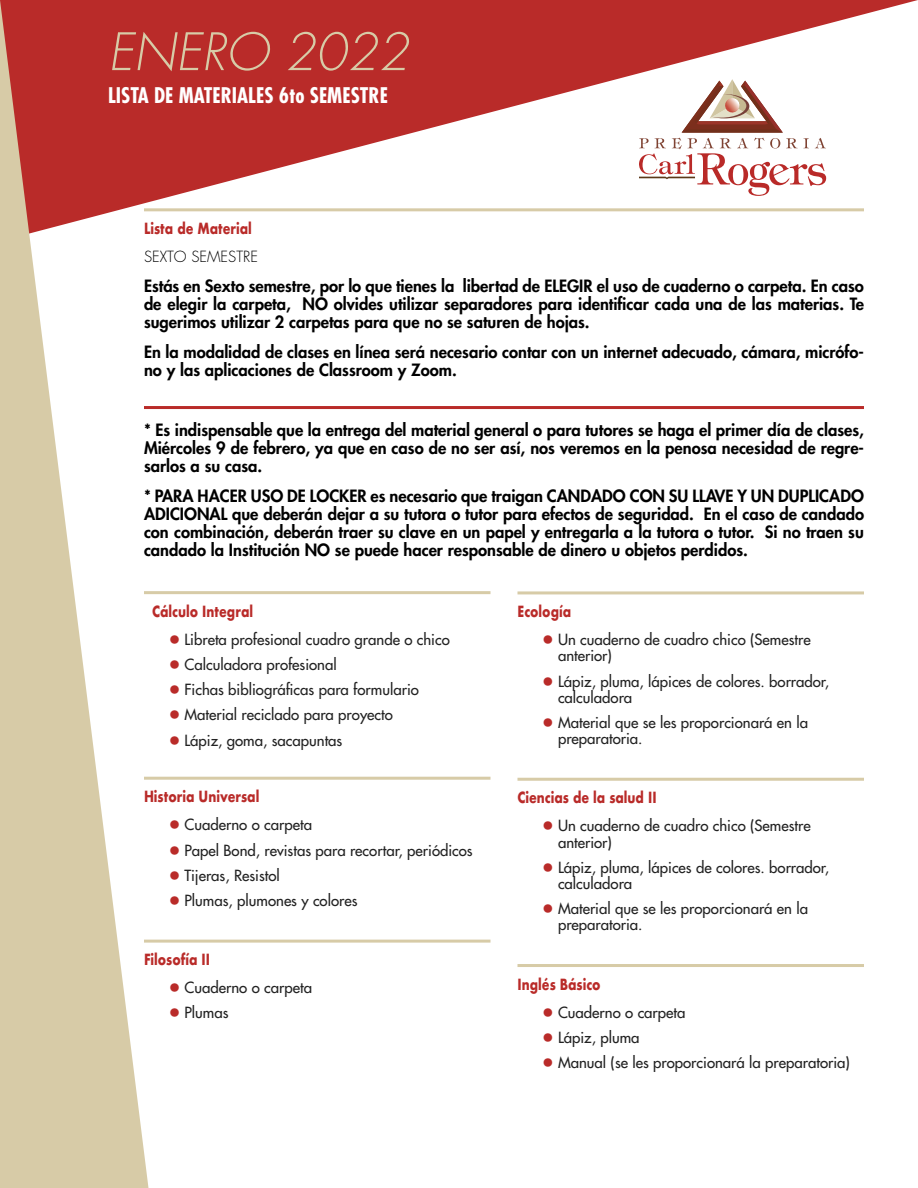
<style>
.page{position:relative;width:918px;height:1188px;background:#fff}
.page>*{position:absolute;margin:0;border:0;box-sizing:border-box;transform-origin:0 0}
.t1{font:italic 300 50.25px "Futura";color:#d7cba7}
.t2{font:700 condensed 21px "Futura";color:#fff}
.t3{font:800 16.5px/18px "Futura";color:#000;text-align:justify}
.t4{font:15px/16.2px "Futura";color:#222}
.t5{font:700 15px "Futura";color:#b92b29;scale:.8 1}
.t6{font:300 15px "Futura";color:#000}
.s1{font-size:22.5px;color:#b92b29}
</style>
<div class="page">
<svg style="left:148px;top:0;width:770px;height:212px;fill:#b92b29"></svg>
<svg style="left:639px;top:79px;width:187px;height:117px"></svg>
<svg style="left:0;top:0;width:148px;height:1188px;fill:#d7cba7"></svg>
<hr style="left:144px;top:208px;width:720px;height:3px;background:#d7cba7">
<hr style="left:144px;top:406px;width:720px;height:3px;background:#b92b29">
<hr style="left:144px;top:591px;width:346px;height:3px;background:#d7cba7">
<div style="left:144px;top:760px;width:346px;height:19px;background:#fff"></div>
<hr style="left:144px;top:777px;width:346px;height:3px;background:#d7cba7">
<hr style="left:144px;top:940px;width:346px;height:3px;background:#d7cba7">
<hr style="left:518px;top:591px;width:346px;height:3px;background:#d7cba7">
<hr style="left:518px;top:778px;width:346px;height:3px;background:#d7cba7">
<hr style="left:518px;top:964px;width:346px;height:3px;background:#d7cba7">
<h1 class="t1" style="left:108px;top:20px;width:302px">ENERO 2022</h1>
<p class="t2" style="left:108px;top:82px;width:281px">LISTA DE MATERIALES 6to SEMESTRE</p>
<p class="t5" style="left:144px;top:217px;width:136px">Lista de Material</p>
<p class="t6" style="left:144px;top:247px;width:116px">SEXTO SEMESTRE</p>
<p class="t3" style="left:144px;top:277px;width:722px">Estás en Sexto semestre, por lo que tienes la libertad de ELEGIR el uso de cuaderno o carpeta. En caso de elegir la carpeta, NO olvides utilizar separadores para identificar cada una de las materias. Te sugerimos utilizar 2 carpetas para que no se saturen de hojas.</p>
<p class="t3" style="left:144px;top:343px;width:722px">En la modalidad de clases en línea será necesario contar con un internet adecuado, cámara, micrófo&shy;no y las aplicaciones de Classroom y Zoom.</p>
<p class="t3" style="left:144px;top:421px;width:722px">* Es indispensable que la entrega del material general o para tutores se haga el primer día de clases, Miércoles 9 de febrero, ya que en caso de no ser así, nos veremos en la penosa necesidad de regre&shy;sarlos a su casa.</p>
<p class="t3" style="left:144px;top:487px;width:722px">* PARA HACER USO DE LOCKER es necesario que traigan CANDADO CON SU LLAVE Y UN DUPLICADO ADICIONAL que deberán dejar a su tutora o tutor para efectos de seguridad. En el caso de candado con combinación, deberán traer su clave en un papel y entregarla a la tutora o tutor. Si no traen su candado la Institución NO se puede hacer responsable de dinero u objetos perdidos.</p>
<p class="t5" style="left:152px;top:600px;width:128px">Cálculo Integral</p>
<p class="t4" style="left:168px;top:631px;width:283px"><span class="s1">•</span> Libreta profesional cuadro grande o chico</p>
<p class="t4" style="left:168px;top:656px;width:170px"><span class="s1">•</span> Calculadora profesional</p>
<p class="t4" style="left:168px;top:681px;width:252px"><span class="s1">•</span> Fichas bibliográficas para formulario</p>
<p class="t4" style="left:168px;top:707px;width:226px"><span class="s1">•</span> Material reciclado para proyecto</p>
<p class="t4" style="left:168px;top:732px;width:176px"><span class="s1">•</span> Lápiz, goma, sacapuntas</p>
<p class="t5" style="left:144px;top:786px;width:146px">Historia Universal</p>
<p class="t4" style="left:168px;top:817px;width:146px"><span class="s1">•</span> Cuaderno o carpeta</p>
<p class="t4" style="left:168px;top:842px;width:306px"><span class="s1">•</span> Papel Bond, revistas para recortar, periódicos</p>
<p class="t4" style="left:168px;top:867px;width:113px"><span class="s1">•</span> Tijeras, Resistol</p>
<p class="t4" style="left:168px;top:892px;width:191px"><span class="s1">•</span> Plumas, plumones y colores</p>
<p class="t5" style="left:144px;top:949px;width:84px">Filosofía II</p>
<p class="t4" style="left:168px;top:980px;width:146px"><span class="s1">•</span> Cuaderno o carpeta</p>
<p class="t4" style="left:168px;top:1005px;width:62px"><span class="s1">•</span> Plumas</p>
<p class="t5" style="left:518px;top:600px;width:69px">Ecología</p>
<p class="t4" style="left:558px;top:631px;width:254px;text-indent:-16px"><span class="s1">•</span> Un cuaderno de cuadro chico (Semestre anterior)</p>
<p class="t4" style="left:558px;top:673px;width:273px;text-indent:-16px"><span class="s1">•</span> Lápiz, pluma, lápices de colores. borrador, calculadora</p>
<p class="t4" style="left:558px;top:714px;width:252px;text-indent:-16px"><span class="s1">•</span> Material que se les proporcionará en la preparatoria.</p>
<p class="t5" style="left:518px;top:787px;width:175px">Ciencias de la salud II</p>
<p class="t4" style="left:558px;top:818px;width:254px;text-indent:-16px"><span class="s1">•</span> Un cuaderno de cuadro chico (Semestre anterior)</p>
<p class="t4" style="left:558px;top:859px;width:273px;text-indent:-16px"><span class="s1">•</span> Lápiz, pluma, lápices de colores. borrador, calculadora</p>
<p class="t4" style="left:558px;top:900px;width:252px;text-indent:-16px"><span class="s1">•</span> Material que se les proporcionará en la preparatoria.</p>
<p class="t5" style="left:518px;top:973px;width:105px">Inglés Básico</p>
<p class="t4" style="left:542px;top:1004px;width:146px"><span class="s1">•</span> Cuaderno o carpeta</p>
<p class="t4" style="left:542px;top:1029px;width:100px"><span class="s1">•</span> Lápiz, pluma</p>
<p class="t4" style="left:542px;top:1054px;width:310px"><span class="s1">•</span> Manual (se les proporcionará la preparatoria)</p>
</div>
